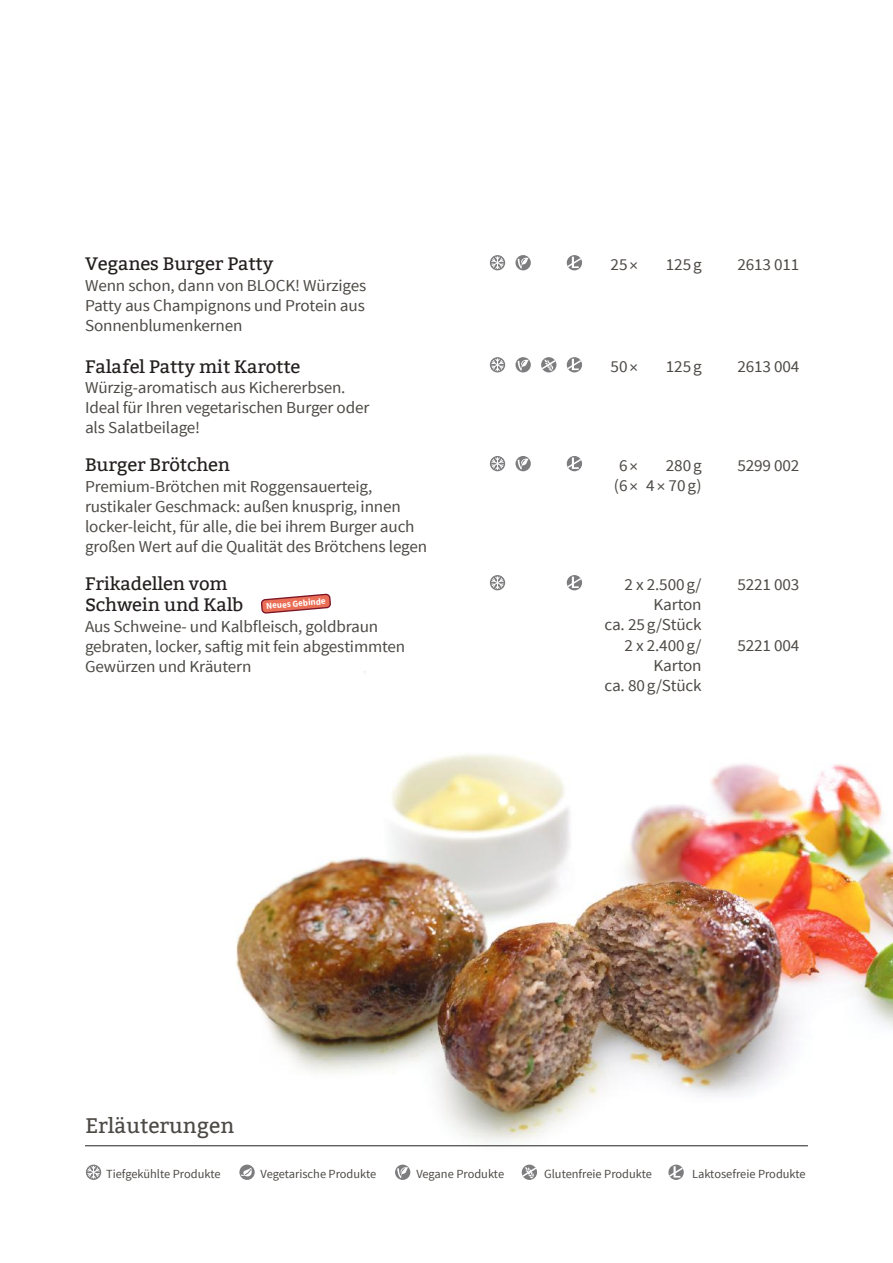
<style>
.page{position:relative;width:893px;height:1263px;background:#fff}
.page>*{position:absolute;margin:0;border:0;box-sizing:border-box;transform-origin:0 0}
.t1{font:21px "Bitter";color:#4d4a46}
.t2{font:18px/21px "Bitter";letter-spacing:-.01em;color:#241f1f}
.t3{font:16.65px/20.2px "Source Sans Pro";letter-spacing:-.01em;color:#4d4a46}
.t4{font:12.3px "Source Sans Pro";color:#4d4a46}
.t5{font:700 9px "Source Sans Pro";color:#fff}
</style>
<div class="page">
<img style="left:167px;top:754px;width:726px;height:393px">
<svg style="left:490px;top:255px;width:15px;height:15px"></svg>
<svg style="left:491px;top:256px;width:13px;height:13px"></svg>
<svg style="left:515px;top:255px;width:16px;height:15px"></svg>
<svg style="left:518px;top:258px;width:11px;height:10px"></svg>
<svg style="left:567px;top:256px;width:15px;height:13px"></svg>
<svg style="left:490px;top:357px;width:15px;height:15px"></svg>
<svg style="left:491px;top:358px;width:13px;height:13px"></svg>
<svg style="left:515px;top:357px;width:16px;height:15px"></svg>
<svg style="left:518px;top:360px;width:11px;height:11px"></svg>
<svg style="left:541px;top:358px;width:15px;height:13px"></svg>
<svg style="left:567px;top:358px;width:15px;height:13px"></svg>
<svg style="left:490px;top:456px;width:15px;height:15px"></svg>
<svg style="left:491px;top:457px;width:13px;height:13px"></svg>
<svg style="left:515px;top:456px;width:16px;height:15px"></svg>
<svg style="left:518px;top:459px;width:11px;height:10px"></svg>
<svg style="left:567px;top:457px;width:15px;height:13px"></svg>
<svg style="left:261px;top:594px;width:70px;height:19px"></svg>
<svg style="left:490px;top:575px;width:15px;height:15px"></svg>
<svg style="left:491px;top:576px;width:13px;height:13px"></svg>
<svg style="left:567px;top:576px;width:15px;height:13px"></svg>
<hr style="left:85px;top:1145px;width:723px;height:1px;background:#241f1f">
<svg style="left:86px;top:1164px;width:15px;height:16px"></svg>
<svg style="left:87px;top:1166px;width:13px;height:13px"></svg>
<svg style="left:239px;top:1164px;width:16px;height:16px"></svg>
<svg style="left:241px;top:1167px;width:11px;height:9px"></svg>
<svg style="left:522px;top:1164px;width:15px;height:16px"></svg>
<svg style="left:522px;top:1166px;width:15px;height:12px"></svg>
<svg style="left:668px;top:1164px;width:16px;height:16px"></svg>
<svg style="left:668px;top:1166px;width:16px;height:12px"></svg>
<svg style="left:395px;top:1164px;width:15px;height:16px"></svg>
<svg style="left:397px;top:1167px;width:11px;height:11px"></svg>
<p class="t2" style="left:85px;top:255px;width:190px">Veganes Burger Patty</p>
<p class="t3" style="left:85px;top:275px;width:283px;text-align:justify">Wenn schon, dann von BLOCK! Würziges Patty aus Champignons und Protein aus Sonnenblumenkernen</p>
<p class="t2" style="left:85px;top:357px;width:217px">Falafel Patty mit Karotte</p>
<p class="t3" style="left:85px;top:377px;width:286px">Würzig-aromatisch aus Kichererbsen.<br>Ideal für Ihren vegetarischen Burger oder als Salatbeilage!</p>
<p class="t2" style="left:85px;top:456px;width:147px">Burger Brötchen</p>
<p class="t3" style="left:85px;top:476px;width:344px">Premium-Brötchen mit Roggensauerteig, rustikaler Geschmack: außen knusprig, innen locker-leicht, für alle, die bei ihrem Burger auch großen Wert auf die Qualität des Brötchens legen</p>
<p class="t2" style="left:85px;top:575px;width:160px">Frikadellen vom<br>Schwein und Kalb</p>
<p class="t5" style="left:266px;top:601px;width:61px;rotate:-5deg">Neues Gebinde</p>
<p class="t3" style="left:85px;top:616px;width:322px">Aus Schweine- und Kalb昀氀eisch, goldbraun gebraten, locker, sa昀琀ig mit fein abgestimmten<br>Gewürzen und Kräutern</p>
<p class="t3" style="left:611px;top:255px;width:29px">25 ×</p>
<p class="t3" style="left:666px;top:255px;width:37px">125 g</p>
<p class="t3" style="left:737px;top:255px;width:63px">2613 011</p>
<p class="t3" style="left:611px;top:357px;width:29px">50 ×</p>
<p class="t3" style="left:666px;top:357px;width:37px">125 g</p>
<p class="t3" style="left:737px;top:357px;width:63px">2613 004</p>
<p class="t3" style="left:614px;top:457px;width:25px;line-height:19.5px;text-align:center">6 × (6 ×</p>
<p class="t3" style="left:646px;top:456px;width:57px;text-align:right">280 g<br>4 × 70 g)</p>
<p class="t3" style="left:737px;top:456px;width:63px">5299 002</p>
<p class="t3" style="left:605px;top:574px;width:99px;text-align:right">2 x 2.500 g/<br>Karton<br>ca. 25 g/Stück<br>2 x 2.400 g/<br>Karton<br>ca. 80 g/Stück</p>
<p class="t3" style="left:737px;top:575px;width:63px">5221 003</p>
<p class="t3" style="left:737px;top:636px;width:63px">5221 004</p>
<p class="t1" style="left:85px;top:1116px;width:151px">Erläuterungen</p>
<p class="t4" style="left:106px;top:1166px;width:116px">Tiefgekühlte Produkte</p>
<p class="t4" style="left:261px;top:1166px;width:117px">Vegetarische Produkte</p>
<p class="t4" style="left:416px;top:1166px;width:89px">Vegane Produkte</p>
<p class="t4" style="left:544px;top:1166px;width:109px">Glutenfreie Produkte</p>
<p class="t4" style="left:692px;top:1166px;width:115px">Laktosefreie Produkte</p>
</div>
